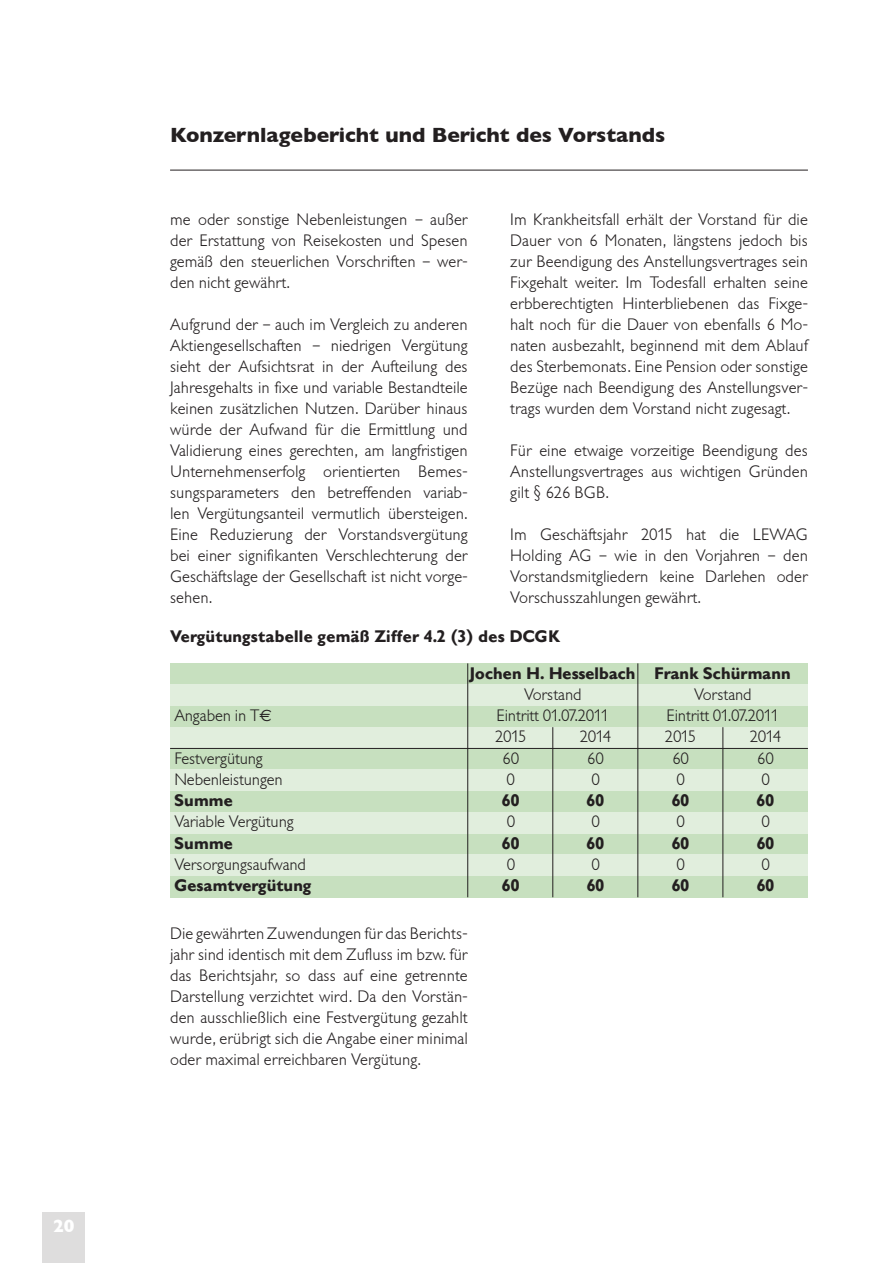
<style>
.page{position:relative;width:893px;height:1263px;background:#fff}
.page>*{position:absolute;margin:0;border:0;box-sizing:border-box;transform-origin:0 0}
.t1{font:700 21px "Gill Sans";color:#231f20}
.t2{font:700 18px "Gill Sans";color:#fff}
.t3{font:300 16.5px/21px "Gill Sans BQ";color:#231f20;text-align:justify}
.t4{font:700 16.5px "Gill Sans BQ";letter-spacing:-.01em;color:#231f20}
.s1{font-family:"Euro Sans";font-weight:400}
</style>
<div class="page">
<hr style="left:170px;top:170px;width:638px;height:1px;background:#231f20">
<div style="left:43px;top:1212px;width:42px;height:51px;background:#dedddd"></div>
<div style="left:170px;top:663px;width:638px;height:22px;background:#c7e0bf"></div>
<div style="left:170px;top:706px;width:638px;height:21px;background:#c7e0bf"></div>
<div style="left:170px;top:748px;width:638px;height:22px;background:#c7e0bf"></div>
<div style="left:170px;top:791px;width:638px;height:21px;background:#c7e0bf"></div>
<div style="left:170px;top:833px;width:638px;height:22px;background:#c7e0bf"></div>
<div style="left:170px;top:876px;width:638px;height:21px;background:#c7e0bf"></div>
<div style="left:170px;top:685px;width:638px;height:21px;background:#e1eedd"></div>
<div style="left:170px;top:727px;width:638px;height:21px;background:#e1eedd"></div>
<div style="left:170px;top:770px;width:638px;height:21px;background:#e1eedd"></div>
<div style="left:170px;top:812px;width:638px;height:21px;background:#e1eedd"></div>
<div style="left:170px;top:855px;width:638px;height:21px;background:#e1eedd"></div>
<hr style="left:467px;top:663px;width:1px;height:234px;background:#231f20">
<hr style="left:553px;top:727px;width:1px;height:170px;background:#231f20">
<hr style="left:638px;top:663px;width:1px;height:234px;background:#231f20">
<hr style="left:723px;top:727px;width:1px;height:170px;background:#231f20">
<hr style="left:170px;top:748px;width:638px;height:1px;background:#231f20">
<p class="t2" style="left:53px;top:1211px;width:23px">20</p>
<p class="t1" style="left:170px;top:118px;width:497px">Konzernlagebericht und Bericht des Vorstands</p>
<p class="t3" style="left:170px;top:209px;width:299px">me oder sonstige Nebenleistungen – außer der Erstattung von Reisekosten und Spesen gemäß den steuerlichen Vorschriften – wer&shy;den nicht gewährt.</p>
<p class="t3" style="left:170px;top:314px;width:299px">Aufgrund der – auch im Vergleich zu anderen Aktiengesellschaften – niedrigen Vergütung sieht der Aufsichtsrat in der Aufteilung des Jahresgehalts in fixe und variable Bestandteile keinen zusätzlichen Nutzen. Darüber hinaus würde der Aufwand für die Ermittlung und Validierung eines gerechten, am langfristigen Unternehmenserfolg orientierten Bemes&shy;sungsparameters den betreffenden variab&shy;len Vergütungsanteil vermutlich übersteigen.<br>Eine Reduzierung der Vorstandsvergütung bei einer signifikanten Verschlechterung der Geschäftslage der Gesellschaft ist nicht vorge&shy;sehen.</p>
<p class="t3" style="left:510px;top:209px;width:299px">Im Krankheitsfall erhält der Vorstand für die Dauer von 6 Monaten, längstens jedoch bis zur Beendigung des Anstellungsvertrages sein Fixgehalt weiter. Im Todesfall erhalten seine erbberechtigten Hinterbliebenen das Fixge&shy;halt noch für die Dauer von ebenfalls 6 Mo&shy;naten ausbezahlt, beginnend mit dem Ablauf des Sterbemonats. Eine Pension oder sonstige Bezüge nach Beendigung des Anstellungsver&shy;trags wurden dem Vorstand nicht zugesagt.</p>
<p class="t3" style="left:510px;top:440px;width:299px">Für eine etwaige vorzeitige Beendigung des Anstellungsvertrages aus wichtigen Gründen gilt § 626 BGB.</p>
<p class="t3" style="left:510px;top:524px;width:299px">Im Geschäftsjahr 2015 hat die LEWAG Holding AG – wie in den Vorjahren – den Vorstandsmitgliedern keine Darlehen oder Vorschusszahlungen gewährt.</p>
<p class="t4" style="left:170px;top:626px;width:392px">Vergütungstabelle gemäß Ziffer 4.2 (3) des DCGK</p>
<p class="t4" style="left:470px;top:663px;width:323px">Jochen H. Hesselbach Frank Schürmann</p>
<p class="t3" style="left:524px;top:684px;width:59px">Vorstand</p>
<p class="t3" style="left:694px;top:684px;width:59px">Vorstand</p>
<p class="t3" style="left:174px;top:705px;width:99px">Angaben in T<span class="s1">€</span></p>
<p class="t3" style="left:497px;top:705px;width:114px">Eintritt 01.07.2011</p>
<p class="t3" style="left:667px;top:705px;width:114px">Eintritt 01.07.2011</p>
<p class="t3" style="left:495px;top:727px;width:33px">2015</p>
<p class="t3" style="left:580px;top:727px;width:33px">2014</p>
<p class="t3" style="left:665px;top:727px;width:33px">2015</p>
<p class="t3" style="left:750px;top:727px;width:33px">2014</p>
<p class="t3" style="left:174px;top:748px;width:90px">Festvergütung</p>
<p class="t3" style="left:503px;top:748px;width:18px">60</p>
<p class="t3" style="left:587px;top:748px;width:18px">60</p>
<p class="t3" style="left:672px;top:748px;width:18px">60</p>
<p class="t3" style="left:757px;top:748px;width:18px">60</p>
<p class="t3" style="left:174px;top:769px;width:110px">Nebenleistungen</p>
<p class="t3" style="left:507px;top:769px;width:10px">0</p>
<p class="t3" style="left:591px;top:769px;width:10px">0</p>
<p class="t3" style="left:676px;top:769px;width:10px">0</p>
<p class="t3" style="left:761px;top:769px;width:10px">0</p>
<p class="t4" style="left:174px;top:791px;width:60px">Summe</p>
<p class="t4" style="left:502px;top:791px;width:19px">60</p>
<p class="t4" style="left:587px;top:791px;width:19px">60</p>
<p class="t4" style="left:672px;top:791px;width:19px">60</p>
<p class="t4" style="left:757px;top:791px;width:19px">60</p>
<p class="t3" style="left:174px;top:812px;width:121px">Variable Vergütung</p>
<p class="t3" style="left:507px;top:812px;width:10px">0</p>
<p class="t3" style="left:591px;top:812px;width:10px">0</p>
<p class="t3" style="left:676px;top:812px;width:10px">0</p>
<p class="t3" style="left:761px;top:812px;width:10px">0</p>
<p class="t4" style="left:174px;top:833px;width:60px">Summe</p>
<p class="t4" style="left:502px;top:833px;width:19px">60</p>
<p class="t4" style="left:587px;top:833px;width:19px">60</p>
<p class="t4" style="left:672px;top:833px;width:19px">60</p>
<p class="t4" style="left:757px;top:833px;width:19px">60</p>
<p class="t3" style="left:174px;top:854px;width:133px">Versorgungsaufwand</p>
<p class="t3" style="left:507px;top:854px;width:10px">0</p>
<p class="t3" style="left:591px;top:854px;width:10px">0</p>
<p class="t3" style="left:676px;top:854px;width:10px">0</p>
<p class="t3" style="left:761px;top:854px;width:10px">0</p>
<p class="t4" style="left:174px;top:876px;width:138px">Gesamtvergütung</p>
<p class="t4" style="left:502px;top:876px;width:19px">60</p>
<p class="t4" style="left:587px;top:876px;width:19px">60</p>
<p class="t4" style="left:672px;top:876px;width:19px">60</p>
<p class="t4" style="left:757px;top:876px;width:19px">60</p>
<p class="t3" style="left:170px;top:923px;width:299px">Die gewährten Zuwendungen für das Berichts&shy;jahr sind identisch mit dem Zufluss im bzw. für das Berichtsjahr, so dass auf eine getrennte Darstellung verzichtet wird. Da den Vorstän&shy;den ausschließlich eine Festvergütung gezahlt wurde, erübrigt sich die Angabe einer minimal oder maximal erreichbaren Vergütung.</p>
</div>
